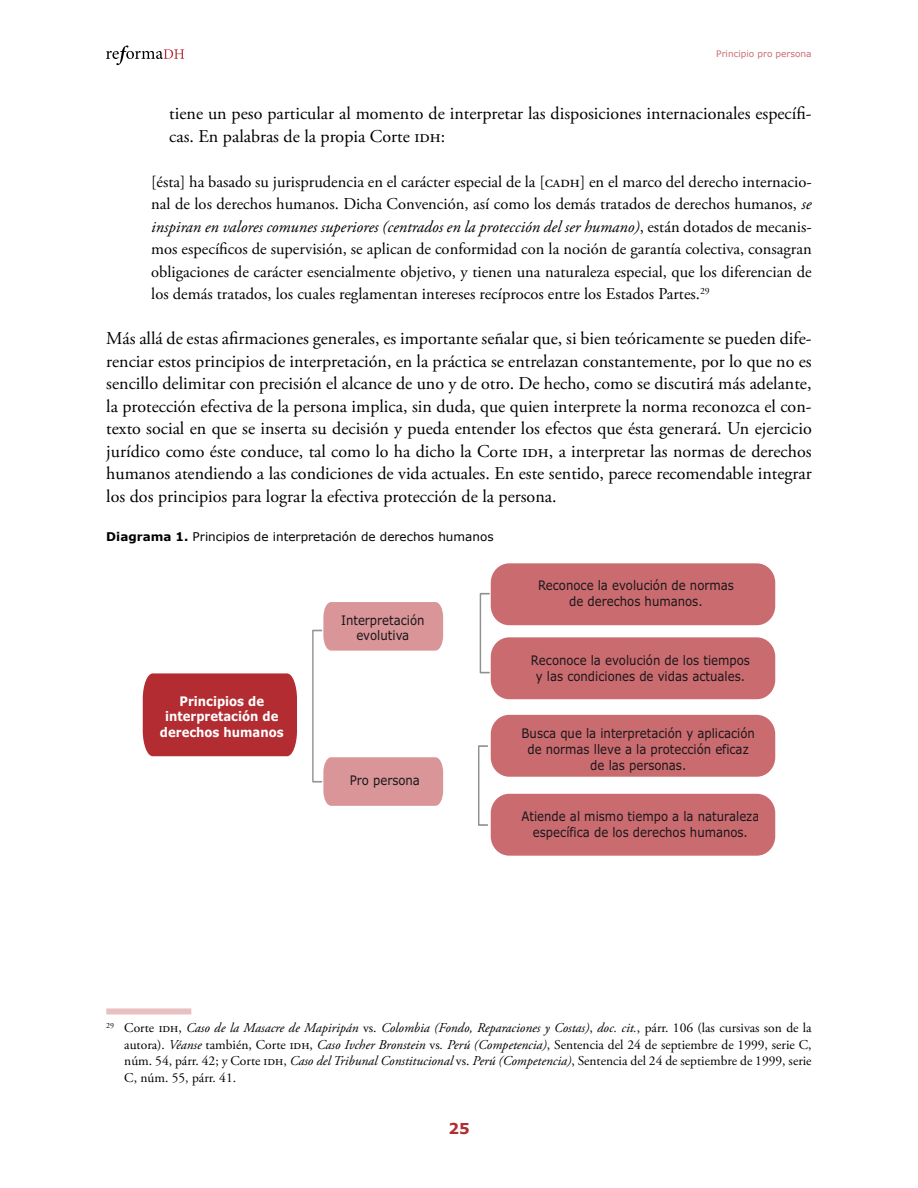
<style>
.page{position:relative;width:918px;height:1188px;background:#fff}
.page>*{position:absolute;margin:0;border:0;box-sizing:border-box;transform-origin:0 0}
.t1{font:18px/22.5px "Adobe Garamond Pro";color:#000}
.t2{font:16.5px/22.5px "Adobe Garamond Pro";color:#000;text-align:justify}
.t3{font:700 15px "Verdana";color:#b32c31}
.t4{font:13.5px/16.5px "Adobe Garamond Pro";color:#000;text-align:justify}
.t5{font:13.2px/15.8px "Verdana";color:#1a171a;text-align:center;scale:.89 1}
.t6{font:700 13.2px/15.8px "Verdana";color:#fff;text-align:center;scale:.89 1}
.t7{font:12px "Verdana";color:#000}
.t8{font:9px "Verdana";color:#ca6b6f}
.s1{font-style:italic}
.s2{font-weight:700}
</style>
<div class="page">
<svg style="left:106px;top:45px;width:78px;height:20px"></svg>
<div style="left:491px;top:794px;width:284px;height:62px;background:#ca6b6f;border-radius:19px"></div>
<div style="left:491px;top:715px;width:284px;height:62px;background:#ca6b6f;border-radius:19px"></div>
<div style="left:491px;top:637px;width:284px;height:62px;background:#ca6b6f;border-radius:19px"></div>
<svg style="left:478px;top:592px;width:13px;height:235px"></svg>
<div style="left:312px;top:630px;width:10px;height:153px;border:2px solid #939597"></div>
<div style="left:491px;top:563px;width:284px;height:62px;background:#ca6b6f;border-radius:19px"></div>
<div style="left:323px;top:602px;width:120px;height:49px;background:#d99598"></div>
<div style="left:323px;top:757px;width:120px;height:49px;background:#d99598"></div>
<div style="left:143px;top:673px;width:154px;height:83px;background:#b32c31"></div>
<div style="left:106px;top:1008px;width:85px;height:6px;background:#e8c0c1"></div>
<p class="t8" style="left:716px;top:48px;width:97px">Principio pro persona</p>
<p class="t1" style="left:169px;top:103px;width:644px">tiene un peso particular al momento de interpretar las disposiciones internacionales específi&shy;cas. En palabras de la propia Corte idh:</p>
<p class="t2" style="left:151px;top:171px;width:662px">[ésta] ha basado su jurisprudencia en el carácter especial de la [cadh] en el marco del derecho internacio&shy;nal de los derechos humanos. Dicha Convención, así como los demás tratados de derechos humanos, <span class="s1">se inspiran en valores comunes superiores (centrados en la protección del ser humano)</span>, están dotados de mecanis&shy;mos específicos de supervisión, se aplican de conformidad con la noción de garantía colectiva, consagran obligaciones de carácter esencialmente objetivo, y tienen una naturaleza especial, que los diferencian de los demás tratados, los cuales reglamentan intereses recíprocos entre los Estados Partes.<sup>29</sup></p>
<p class="t1" style="left:106px;top:328px;width:707px;text-align:justify">Más allá de estas afirmaciones generales, es importante señalar que, si bien teóricamente se pueden dife&shy;renciar estos principios de interpretación, en la práctica se entrelazan constantemente, por lo que no es sencillo delimitar con precisión el alcance de uno y de otro. De hecho, como se discutirá más adelante, la protección efectiva de la persona implica, sin duda, que quien interprete la norma reconozca el con&shy;texto social en que se inserta su decisión y pueda entender los efectos que ésta generará. Un ejercicio jurídico como éste conduce, tal como lo ha dicho la Corte idh, a interpretar las normas de derechos humanos atendiendo a las condiciones de vida actuales. En este sentido, parece recomendable integrar los dos principios para lograr la efectiva protección de la persona.</p>
<p class="t7" style="left:106px;top:529px;width:389px"><span class="s2">Diagrama 1.</span> Principios de interpretación de derechos humanos</p>
<p class="t6" style="left:160px;top:692px;width:141px">Principios de interpretación de derechos humanos</p>
<p class="t5" style="left:341px;top:612px;width:95px">Interpretación evolutiva</p>
<p class="t5" style="left:350px;top:772px;width:80px">Pro persona</p>
<p class="t5" style="left:538px;top:577px;width:222px">Reconoce la evolución de normas de derechos humanos.</p>
<p class="t5" style="left:531px;top:652px;width:248px">Reconoce la evolución de los tiempos y las condiciones de vidas actuales.</p>
<p class="t5" style="left:522px;top:725px;width:264px">Busca que la interpretación y aplicación de normas lleve a la protección eficaz de las personas.</p>
<p class="t5" style="left:521px;top:808px;width:269px">Atiende al mismo tiempo a la naturaleza específica de los derechos humanos.</p>
<p class="t4" style="left:124px;top:1020px;width:689px;text-indent:-18px"><sup>29</sup> Corte idh, <span class="s1">Caso de la Masacre de Mapiripán</span> vs. <span class="s1">Colombia (Fondo, Reparaciones y Costas)</span>, <span class="s1">doc. cit.</span>, párr. 106 (las cursivas son de la autora). <span class="s1">Véanse</span> también, Corte idh, <span class="s1">Caso Ivcher Bronstein</span> vs<span class="s1">. Perú (Competencia)</span>, Sentencia del 24 de septiembre de 1999, serie C, núm. 54, párr. 42; y Corte idh, <span class="s1">Caso del Tribunal Constitucional</span> vs. <span class="s1">Perú (Competencia)</span>, Sentencia del 24 de septiembre de 1999, serie C, núm. 55, párr. 41.</p>
<p class="t3" style="left:448px;top:1119px;width:23px">25</p>
</div>
